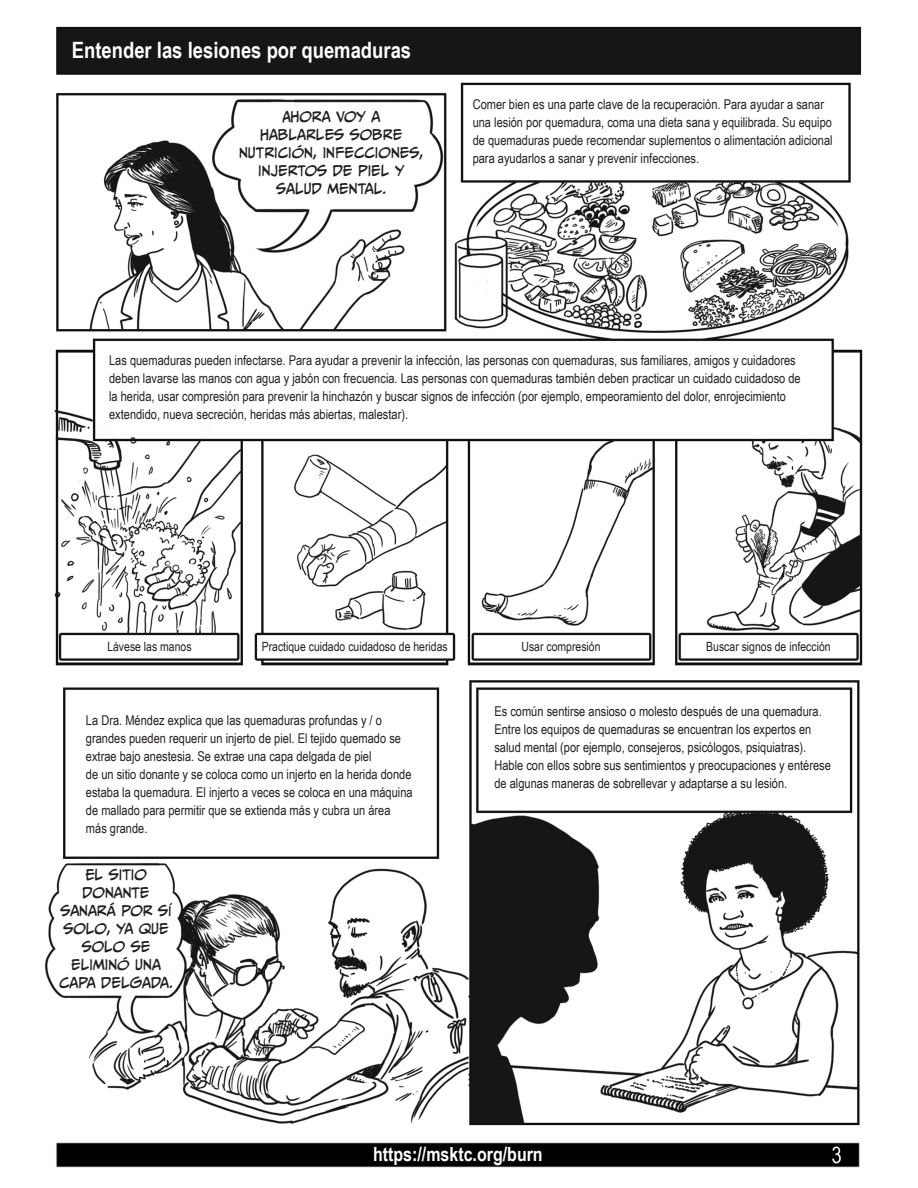
<style>
.page{position:relative;width:918px;height:1188px;background:#fff}
.page>*{position:absolute;margin:0;border:0;box-sizing:border-box;transform-origin:0 0}
.t1{font:700 22.5px "Arial Narrow";color:#fff}
.t2{font:700 19.5px "Arial Narrow";color:#fff}
.t3{font:13.5px/18px "Arial Narrow";color:#231f20}
.t4{font:13.5px/18px "CC Meanwhile";color:#231f20;text-align:center}
.t5{font:12.75px "Arial Narrow";color:#231f20}
</style>
<div class="page">
<img style="left:45px;top:26px;width:818px;height:1142px">
<h1 class="t1" style="left:72px;top:33px;width:341px">Entender las lesiones por quemaduras</h1>
<p class="t4" style="left:239px;top:107px;width:186px">AHORA VOY A<br>HABLARLES SOBRE<br>NUTRICIÓN, INFECCIONES,<br>INJERTOS DE PIEL Y<br>SALUD MENTAL.</p>
<p class="t3" style="left:473px;top:94px;width:361px">Comer bien es una parte clave de la recuperación. Para ayudar a sanar una lesión por quemadura, coma una dieta sana y equilibrada. Su equipo de quemaduras puede recomendar suplementos o alimentación adicional para ayudarlos a sanar y prevenir infecciones.</p>
<p class="t3" style="left:109px;top:350px;width:693px">Las quemaduras pueden infectarse. Para ayudar a prevenir la infección, las personas con quemaduras, sus familiares, amigos y cuidadores deben lavarse las manos con agua y jabón con frecuencia. Las personas con quemaduras también deben practicar un cuidado cuidadoso de la herida, usar compresión para prevenir la hinchazón y buscar signos de infección (por ejemplo, empeoramiento del dolor, enrojecimiento extendido, nueva secreción, heridas más abiertas, malestar).</p>
<p class="t5" style="left:107px;top:637px;width:86px">Lávese las manos</p>
<p class="t5" style="left:262px;top:637px;width:187px">Practique cuidado cuidadoso de heridas</p>
<p class="t5" style="left:522px;top:637px;width:81px">Usar compresión</p>
<p class="t5" style="left:706px;top:637px;width:126px">Buscar signos de infección</p>
<p class="t3" style="left:86px;top:711px;width:328px">La Dra. Méndez explica que las quemaduras profundas y / o grandes pueden requerir un injerto de piel. El tejido quemado se extrae bajo anestesia. Se extrae una capa delgada de piel<br>de un sitio donante y se coloca como un injerto en la herida donde estaba la quemadura. El injerto a veces se coloca en una máquina de mallado para permitir que se extienda más y cubra un área más grande.</p>
<p class="t3" style="left:494px;top:702px;width:338px">Es común sentirse ansioso o molesto después de una quemadura.<br>Entre los equipos de quemaduras se encuentran los expertos en salud mental (por ejemplo, consejeros, psicólogos, psiquiatras).<br>Hable con ellos sobre sus sentimientos y preocupaciones y entérese de algunas maneras de sobrellevar y adaptarse a su lesión.</p>
<p class="t4" style="left:59px;top:866px;width:116px">EL SITIO<br>DONANTE<br>SANARÁ POR SÍ<br>SOLO, YA QUE<br>SOLO SE<br>ELIMINÓ UNA<br>CAPA DELGADA.</p>
<h2 class="t2" style="left:373px;top:1140px;width:171px">https://msktc.org/burn</h2>
</div>
